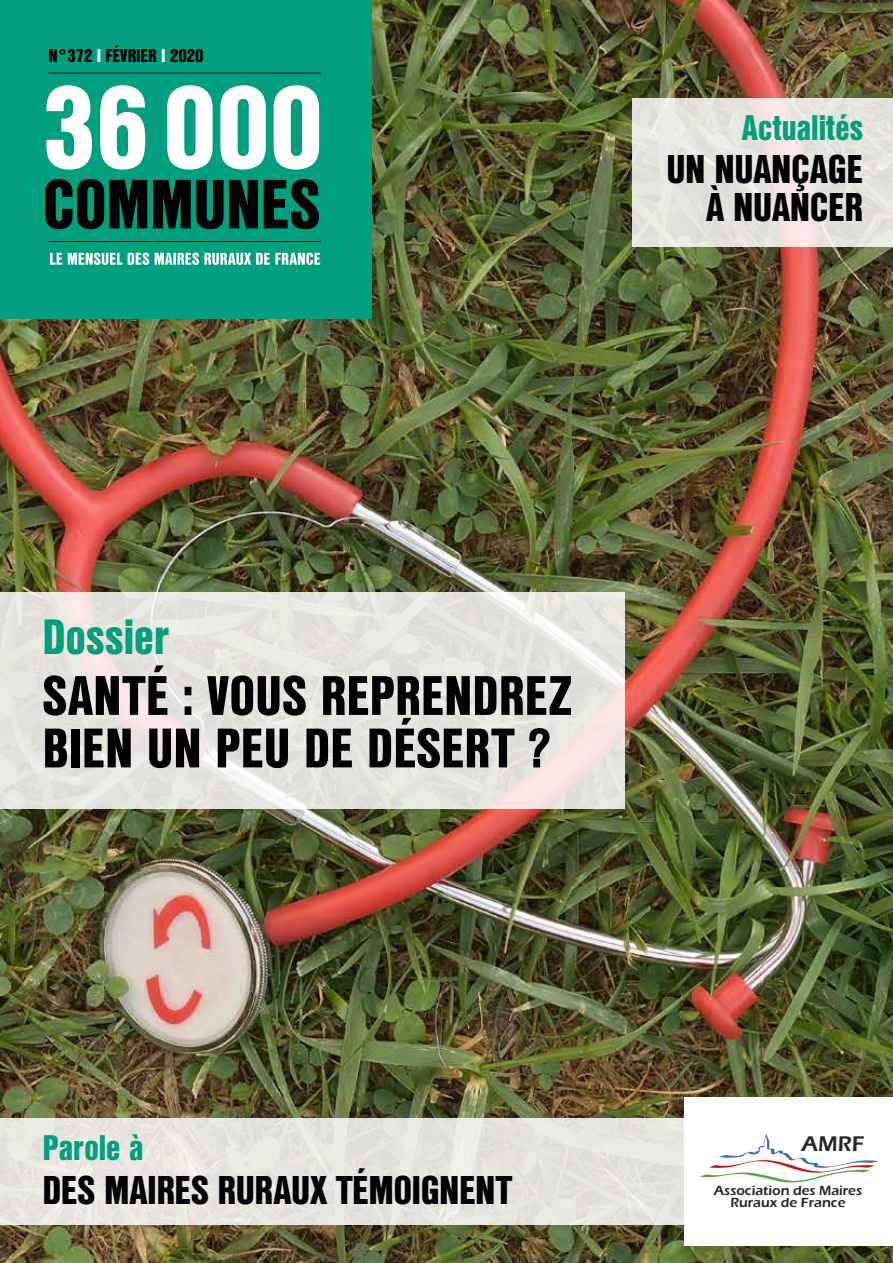
<style>
.page{position:relative;width:893px;height:1263px;background:#fff}
.page>*{position:absolute;margin:0;border:0;box-sizing:border-box;transform-origin:0 0}
.t1{font:900 54px/52.5px "Nimbus San Con L";color:#000}
.t2{font:900 48px "Nimbus San Con L";color:#009f7d}
.t3{font:900 39px/37.5px "Nimbus San Con L";letter-spacing:-.01em;color:#000;text-align:right}
.t4{font:900 34.5px "Nimbus San Con L";color:#009f7d}
.t5{font:600 22.05px "Eras ITC";color:#272627}
.t6{font:900 18px "Nimbus San Con L";letter-spacing:-.005em;color:#000}
.t7{font:600 13.8px/11.2px "Eras ITC";color:#272627;text-align:center}
.s1{color:#fff}
</style>
<div class="page">
<img style="left:0;top:0;width:893px;height:1263px">
<div style="left:0;top:0;width:372px;height:319px;background:#009f7d"></div>
<hr style="left:48px;top:73px;width:273px;height:1px;background:#000">
<hr style="left:48px;top:241px;width:273px;height:1px;background:#000">
<svg style="left:50px;top:253px;width:270px;height:12px"></svg>
<svg style="left:45px;top:179px;width:274px;height:50px"></svg>
<svg style="left:46px;top:85px;width:273px;height:85px"></svg>
<div style="left:0;top:1118px;width:893px;height:107px;background:#e6e5df"></div>
<div style="left:685px;top:1097px;width:208px;height:149px;background:#fff"></div>
<svg style="left:700px;top:1134px;width:178px;height:49px"></svg>
<svg style="left:0;top:592px;width:625px;height:216px;background:#e6e5df"></svg>
<svg style="left:632px;top:98px;width:261px;height:149px;background:#e7e4de"></svg>
<p class="t6" style="left:48px;top:42px;width:156px">N°372 <span class="s1">I</span> FÉVRIER <span class="s1">I</span> 2020</p>
<p class="t4" style="left:742px;top:103px;width:123px">Actualités</p>
<p class="t3" style="left:666px;top:150px;width:198px">UN NUANÇAGE<br>À NUANCER</p>
<p class="t2" style="left:43px;top:603px;width:128px">Dossier</p>
<h1 class="t1" style="left:43px;top:668px;width:531px">SANTÉ : VOUS REPRENDREZ<br>BIEN UN PEU DE DÉSERT ?</h1>
<p class="t4" style="left:43px;top:1123px;width:103px">Parole à</p>
<p class="t3" style="left:43px;top:1171px;width:472px">DES MAIRES RURAUX TÉMOIGNENT</p>
<p class="t5" style="left:801px;top:1131px;width:65px">AMRF</p>
<p class="t7" style="left:714px;top:1185px;width:150px">Association des Maires<br>Ruraux de France</p>
</div>
